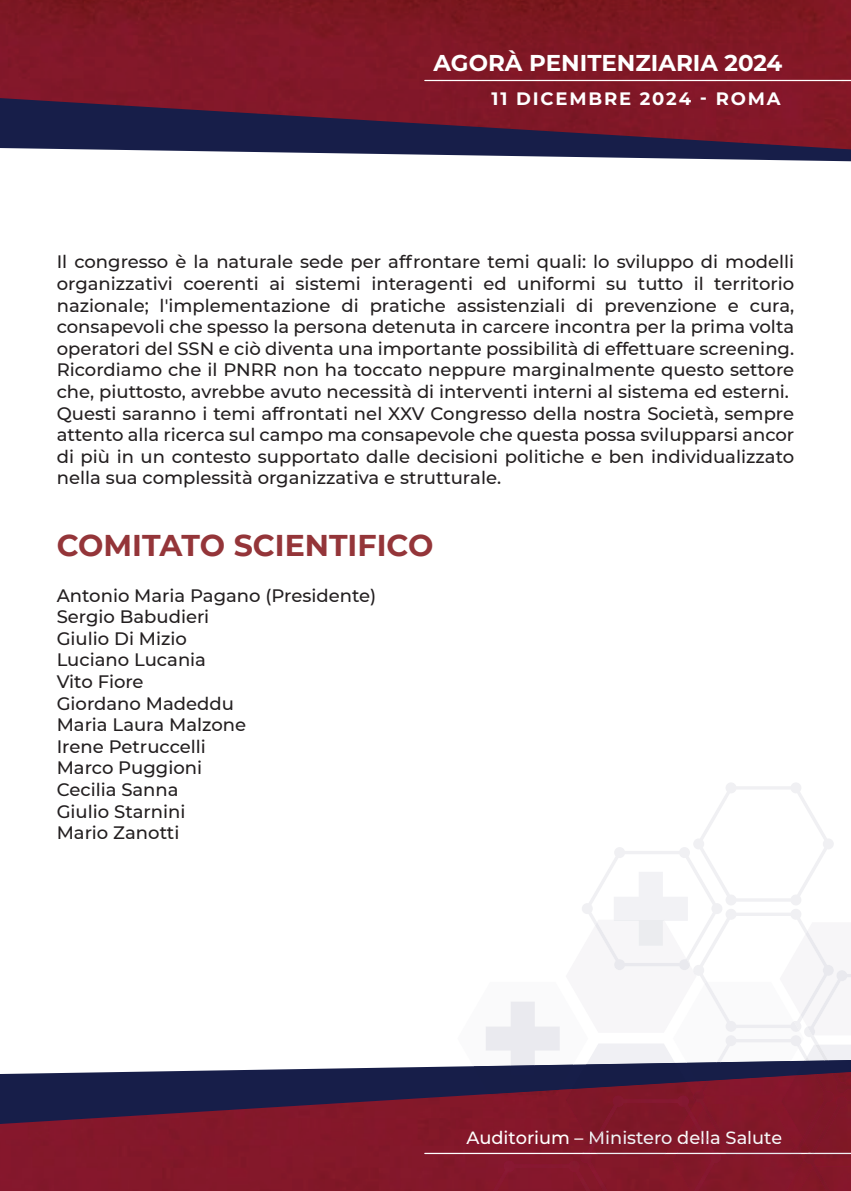
<style>
.page{position:relative;width:851px;height:1191px;background:#fff}
.page>*{position:absolute;margin:0;border:0;box-sizing:border-box;transform-origin:0 0}
.t1{font:700 30px "Montserrat";color:#943539}
.t2{font:700 23px "Montserrat";color:#fff}
.t3{font:500 18px/21.6px "Montserrat";color:#231f20}
.t4{font:700 18px "Montserrat";letter-spacing:.1em;color:#fff}
.t5{font:500 17.8px "Montserrat";color:#fff}
.t6{font:500 17.8px "Montserrat";color:#f0f0f4}
.s1{color:#f0f0f4}
.s2{color:#f7f6f8}
.s3{color:#f7f7fa}
.s4{color:#e9e9ee}
</style>
<div class="page">
<img style="left:659px;top:1157px;width:191px;height:34px">
<div style="left:0;top:1139px;width:659px;height:52px;background:#84182a"></div>
<div style="left:0;top:1124px;width:565px;height:15px;background:#84172a"></div>
<div style="left:451px;top:0;width:399px;height:98px;background:#801725"></div>
<div style="left:0;top:0;width:451px;height:98px;background:#801728"></div>
<img style="left:466px;top:1130px;width:99px;height:14px">
<svg style="left:0;top:1066px;width:781px;height:58px;background:#482a4b"></svg>
<svg style="left:0;top:98px;width:850px;height:63px;background:#59314d"></svg>
<svg style="left:424px;top:80px;width:426px;height:1px"></svg>
<img style="left:804px;top:1157px;width:12px;height:10px">
<img style="left:695px;top:1101px;width:10px;height:7px">
<img style="left:607px;top:1148px;width:65px;height:4px">
<img style="left:565px;top:1101px;width:130px;height:43px">
<img style="left:583px;top:1130px;width:8px;height:14px">
<div style="left:696px;top:1108px;width:107px;height:83px;background:#841729"></div>
<div style="left:703px;top:1104px;width:97px;height:54px;background:#831729"></div>
<img style="left:721px;top:1130px;width:7px;height:14px">
<img style="left:672px;top:1123px;width:22px;height:68px">
<img style="left:690px;top:1130px;width:4px;height:14px">
<img style="left:799px;top:1167px;width:13px;height:24px">
<img style="left:830px;top:1166px;width:20px;height:25px">
<img style="left:812px;top:1166px;width:18px;height:25px">
<img style="left:781px;top:1101px;width:21px;height:37px">
<img style="left:810px;top:1101px;width:40px;height:51px">
<img style="left:802px;top:1101px;width:31px;height:40px">
<img style="left:580px;top:1144px;width:27px;height:47px">
<svg style="left:690px;top:1110px;width:6px;height:13px"></svg>
<div style="left:591px;top:1101px;width:99px;height:47px;background:#7f1728"></div>
<img style="left:591px;top:1130px;width:12px;height:14px">
<div style="left:694px;top:1120px;width:27px;height:71px;background:#831729"></div>
<img style="left:698px;top:1130px;width:12px;height:14px">
<svg style="left:424px;top:1152px;width:426px;height:5px"></svg>
<div style="left:493px;top:1160px;width:97px;height:31px;background:#85172c"></div>
<svg style="left:457px;top:783px;width:393px;height:318px"></svg>
<p class="t2" style="left:433px;top:46px;width:350px">AGORÀ PENITENZIARIA 2024</p>
<p class="t4" style="left:491px;top:86px;width:290px">11 DICEMBRE 2024 - ROMA</p>
<p class="t3" style="left:57px;top:250px;width:739px">Il congresso è la naturale sede per affrontare temi quali: lo sviluppo di modelli organizzativi coerenti ai sistemi interagenti ed uniformi su tutto il territorio nazionale; l'implementazione di pratiche assistenziali di prevenzione e cura, consapevoli che spesso la persona detenuta in carcere incontra per la prima volta operatori del SSN e ciò diventa una importante possibilità di effettuare screening.<br>Ricordiamo che il PNRR non ha toccato neppure marginalmente questo settore che, piuttosto, avrebbe avuto necessità di interventi interni al sistema ed esterni.<br>Questi saranno i temi affrontati nel XXV Congresso della nostra Società, sempre attento alla ricerca sul campo ma consapevole che questa possa svilupparsi ancor di più in un contesto supportato dalle decisioni politiche e ben individualizzato nella sua complessità organizzativa e strutturale.</p>
<h1 class="t1" style="left:57px;top:524px;width:378px">COMITATO SCIENTIFICO</h1>
<p class="t3" style="left:57px;top:583px;width:321px">Antonio Maria Pagano (Presidente)<br>Sergio Babudieri<br>Giulio Di Mizio<br>Luciano Lucania<br>Vito Fiore<br>Giordano Madeddu<br>Maria Laura Malzone<br>Irene Petruccelli<br>Marco Puggioni<br>Cecilia Sanna<br>Giulio Starnini<br>Mario Zanotti</p>
<p class="t5" style="left:466px;top:1125px;width:317px">Auditorium <span class="s1">– inistero d</span><span class="s2">el</span><span class="s3">l</span><span class="s2">a</span> <span class="s4">S</span><span class="s2">alute</span></p>
<p class="t6" style="left:588px;top:1125px;width:18px">M</p>
</div>
